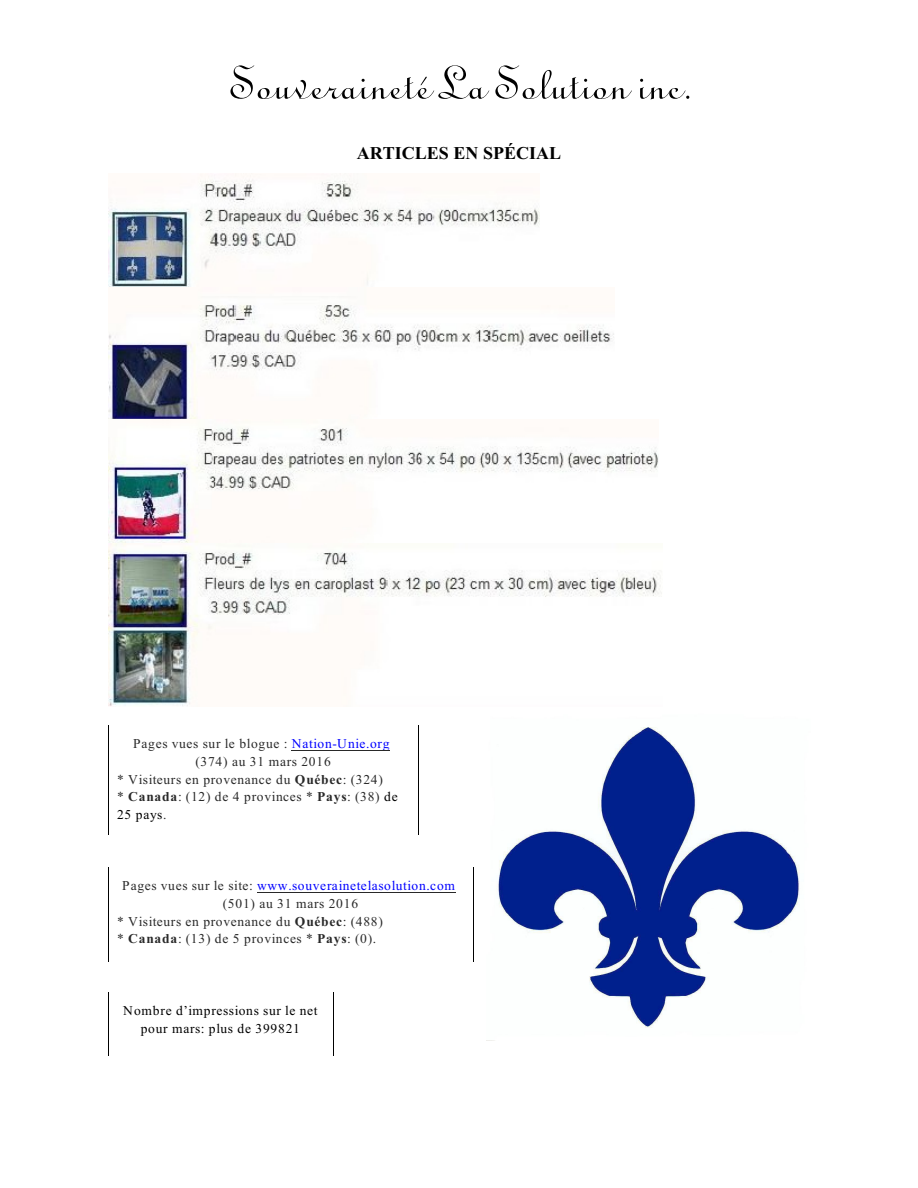
<style>
.page{position:relative;width:918px;height:1188px;background:#fff}
.page>*{position:absolute;margin:0;border:0;box-sizing:border-box;transform-origin:0 0}
.t1{font:52.5px "Typo Upright BT";letter-spacing:.005em;color:#000}
.t2{font:700 18px "Times New Roman";color:#000}
.t3{font:13.5px "Times New Roman";letter-spacing:.045em;color:#292929}
.t4{font:13.5px/17.7px "Times New Roman";letter-spacing:.055em;color:#000;text-align:center}
.t5{font:13.5px "Times New Roman";letter-spacing:.045em;color:#00f}
.s1{color:#00f}
.s2{font-weight:700}
.s3{color:#000}
.s4{color:#292929}
</style>
<div class="page">
<hr style="left:257px;top:893px;width:199px;height:1px;background:#292929">
<img style="left:108px;top:173px;width:432px;height:114px">
<img style="left:108px;top:305px;width:506px;height:114px">
<img style="left:108px;top:420px;width:550px;height:123px">
<img style="left:108px;top:543px;width:554px;height:163px">
<img style="left:486px;top:727px;width:314px;height:314px">
<hr style="left:292px;top:751px;width:98px;height:1px;background:#292929">
<h1 class="t1" style="left:228px;top:59px;width:463px">Souveraineté La Solution inc.</h1>
<h2 class="t2" style="left:357px;top:147px;width:206px">ARTICLES EN SPÉCIAL</h2>
<p class="t3" style="left:133px;top:739px;width:258px">Pages vues sur le blogue : <span class="s1">Nation-Unie.org</span></p>
<p class="t3" style="left:195px;top:756px;width:137px">(374) au 31 mars 2016</p>
<p class="t3" style="left:117px;top:774px;width:268px">* Visiteurs en provenance du <span class="s2">Québec</span>: (324)</p>
<p class="t3" style="left:117px;top:792px;width:282px">* <span class="s2">Canada</span>: (12) de 4 provinces * <span class="s2">Pays</span>: (38) <span class="s3">de</span></p>
<p class="t4" style="left:117px;top:807px;width:51px">25 pays<span class="s4">.</span></p>
<p class="t5" style="left:122px;top:881px;width:334px"><span class="s4">Pages vues sur le site:</span> www.souverainetelasolution.com</p>
<p class="t3" style="left:223px;top:898px;width:137px">(501) au 31 mars 2016</p>
<p class="t3" style="left:117px;top:916px;width:268px">* Visiteurs en provenance du <span class="s2">Québec</span>: (488)</p>
<p class="t3" style="left:117px;top:934px;width:261px">* <span class="s2">Canada</span>: (13) de 5 provinces * <span class="s2">Pays</span>: (0).</p>
<p class="t4" style="left:123px;top:1003px;width:196px">Nombre d’impressions sur le net pour mars: plus de 399821</p>
</div>
